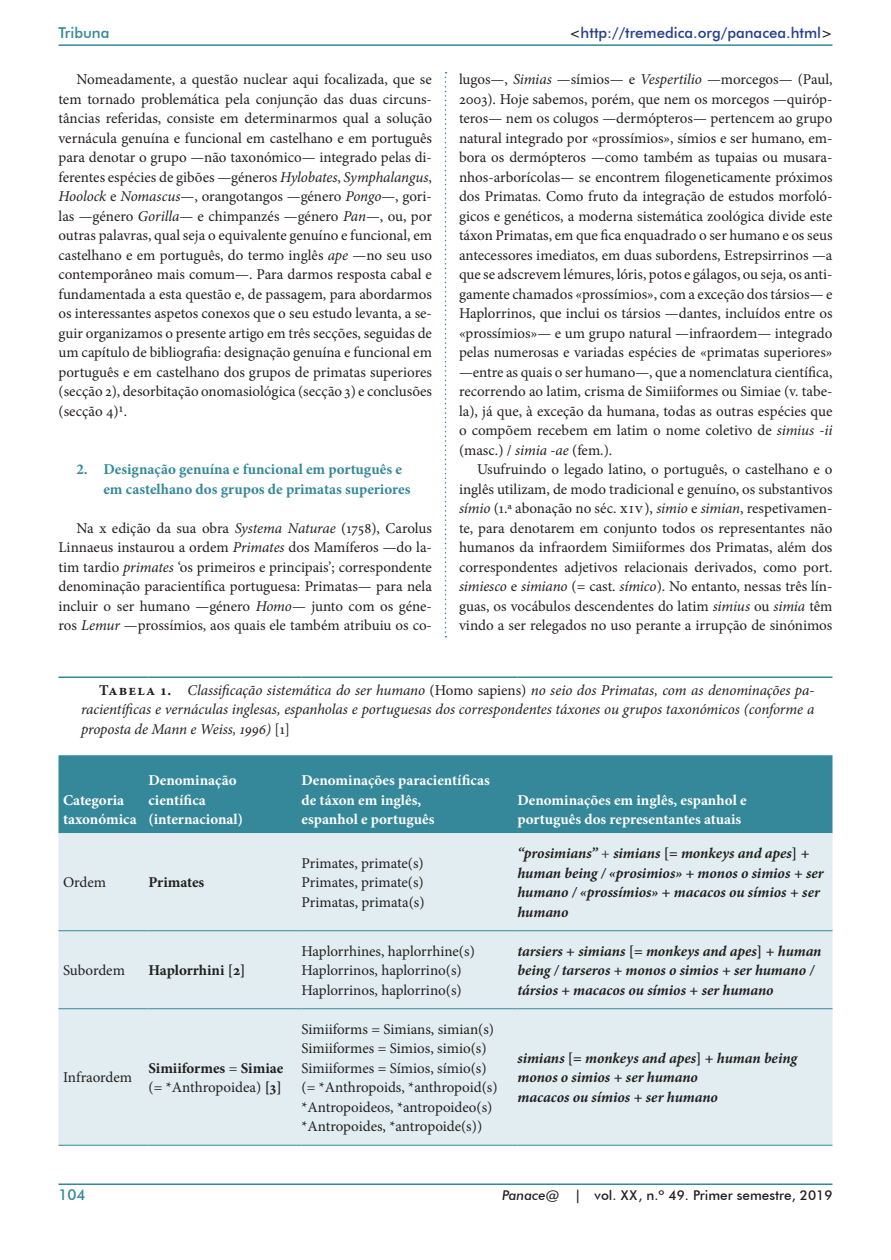
<style>
.page{position:relative;width:891px;height:1260px;background:#fff}
.page>*{position:absolute;margin:0;border:0;box-sizing:border-box;transform-origin:0 0}
.Cuerpo_portugués{font:15px/19.5px "Minion Pro";color:#231f20;text-align:justify}
.Texto_normal_en_redo{font:15px/19.5px "Minion Pro";letter-spacing:-.005em;color:#231f20}
.Texto_normal_en_redo-2{font:italic 700 15px/19.5px "Minion Pro";letter-spacing:-.005em;color:#231f20}
.t1{font:italic 15px/19.5px "Minion Pro";letter-spacing:-.01em;color:#231f20;text-align:justify}
.Título_02{font:700 15px/19.5px "Minion Pro";color:#fff}
.t2{font:700 15px/19.5px "Minion Pro";color:#348899}
.Texto_normal_en_redo-3{font:700 15px "Minion Pro";color:#231f20}
.t3{font:500 15px "Futura BT";color:#253f8e}
.t4{font:500 15px "Futura BT";color:#348899}
.t5{font:500 13.5px "Futura BT";color:#231f20}
.s1{font-size:13.5px;color:#231f20}
.s2{font-style:italic}
.s3{font-weight:700;font-style:normal}
.s4{font-style:normal}
.s5{font-weight:400}
.s6{font-weight:700}
.s7{font-weight:400;font-style:normal}
</style>
<div class="page">
<hr style="left:58px;top:1184px;width:774px;height:1px;background:#348899">
<hr style="left:58px;top:44px;width:774px;height:2px;background:#348899">
<div style="left:58px;top:755px;width:774px;height:78px;background:#348899"></div>
<div style="left:58px;top:833px;width:774px;height:312px;background:#e1edf0"></div>
<hr style="left:58px;top:930px;width:90px;height:1px;background:#348899">
<hr style="left:148px;top:930px;width:154px;height:1px;background:#348899">
<hr style="left:302px;top:930px;width:216px;height:1px;background:#348899">
<hr style="left:518px;top:930px;width:314px;height:1px;background:#348899">
<hr style="left:58px;top:1008px;width:90px;height:1px;background:#348899">
<hr style="left:148px;top:1008px;width:154px;height:1px;background:#348899">
<hr style="left:302px;top:1008px;width:216px;height:1px;background:#348899">
<hr style="left:518px;top:1008px;width:314px;height:1px;background:#348899">
<hr style="left:58px;top:1145px;width:90px;height:1px;background:#348899">
<hr style="left:148px;top:1145px;width:154px;height:1px;background:#348899">
<hr style="left:302px;top:1145px;width:216px;height:1px;background:#348899">
<hr style="left:518px;top:1145px;width:314px;height:1px;background:#348899">
<hr style="left:58px;top:676px;width:90px;height:2px;background:#348899">
<hr style="left:148px;top:676px;width:154px;height:2px;background:#348899">
<hr style="left:302px;top:676px;width:216px;height:2px;background:#348899">
<hr style="left:518px;top:676px;width:314px;height:2px;background:#348899">
<svg style="left:445px;top:72px;width:2px;height:566px"></svg>
<p class="t4" style="left:58px;top:24px;width:52px">Tribuna</p>
<p class="t3" style="left:569px;top:24px;width:265px"><span class="s1">&lt;</span>http://tremedica.org/panacea.html<span class="s1">&gt;</span></p>
<p class="Cuerpo_portugués" style="left:58px;top:70px;width:375px;text-indent:18px">Nomeadamente, a questão nuclear aqui focalizada, que se tem tornado problemática pela conjunção das duas circuns&shy;tâncias referidas, consiste em determinarmos qual a solução vernácula genuína e funcional em castelhano e em português para denotar o grupo —não taxonómico— integrado pelas di&shy;ferentes espécies de gibões —géneros <span class="s2">Hylobates</span>, <span class="s2">Symphalangus</span>, <span class="s2">Hoolock</span> e <span class="s2">Nomascus</span>—, orangotangos —género <span class="s2">Pongo</span>—, gori&shy;las —género <span class="s2">Gorilla</span>— e chimpanzés —género <span class="s2">Pan</span>—, ou, por outras palavras, qual seja o equivalente genuíno e funcional, em castelhano e em português, do termo inglês <span class="s2">ape</span> —no seu uso contemporâneo mais comum—. Para darmos resposta cabal e fundamentada a esta questão e, de passagem, para abordarmos os interessantes aspetos conexos que o seu estudo levanta, a se&shy;guir organizamos o presente artigo em três secções, seguidas de um capítulo de bibliografia: designação genuína e funcional em português e em castelhano dos grupos de primatas superiores (secção 2), desorbitação onomasiológica (secção 3) e conclusões (secção 4)1.</p>
<p class="Cuerpo_portugués" style="left:459px;top:70px;width:375px">lugos—, <span class="s2">Simias</span> —símios— e <span class="s2">Vespertilio</span> —morcegos— (Paul, 2003). Hoje sabemos, porém, que nem os morcegos —quiróp&shy;teros— nem os colugos —dermópteros— pertencem ao grupo natural integrado por «prossímios», símios e ser humano, em&shy;bora os dermópteros —como também as tupaias ou musara&shy;nhos-arborícolas— se encontrem filogeneticamente próximos dos Primatas. Como fruto da integração de estudos morfoló&shy;gicos e genéticos, a moderna sistemática zoológica divide este táxon Primatas, em que fica enquadrado o ser humano e os seus antecessores imediatos, em duas subordens, Estrepsirrinos —a que se adscrevem lémures, lóris, potos e gálagos, ou seja, os anti&shy;gamente chamados «prossímios», com a exceção dos társios— e Haplorrinos, que inclui os társios —dantes, incluídos entre os «prossímios»— e um grupo natural —infraordem— integrado pelas numerosas e variadas espécies de «primatas superiores» —entre as quais o ser humano—, que a nomenclatura científica, recorrendo ao latim, crisma de Simiiformes ou Simiae (v. tabe&shy;la), já que, à exceção da humana, todas as outras espécies que o compõem recebem em latim o nome coletivo de <span class="s2">simius -ii </span>(masc.) / <span class="s2">simia -ae</span> (fem.).</p>
<p class="Cuerpo_portugués" style="left:459px;top:460px;width:375px;text-indent:18px">Usufruindo o legado latino, o português, o castelhano e o inglês utilizam, de modo tradicional e genuíno, os substantivos <span class="s2">símio</span> (1.ª abonação no séc. xiv), <span class="s2">simio</span> e <span class="s2">simian</span>, respetivamen&shy;te, para denotarem em conjunto todos os representantes não humanos da infraordem Simiiformes dos Primatas, além dos correspondentes adjetivos relacionais derivados, como port. <span class="s2">simiesco</span> e <span class="s2">simiano</span> (= cast. <span class="s2">símico</span>). No entanto, nessas três lín&shy;guas, os vocábulos descendentes do latim <span class="s2">simius</span> ou <span class="s2">simia</span> têm vindo a ser relegados no uso perante a irrupção de sinónimos</p>
<p class="t2" style="left:104px;top:459px;width:308px;text-indent:-27px">2. Designação genuína e funcional em português e em castelhano dos grupos de primatas superiores</p>
<p class="Cuerpo_portugués" style="left:58px;top:518px;width:375px;text-indent:18px">Na x edição da sua obra <span class="s2">Systema Naturae</span> (1758), Carolus Linnaeus instaurou a ordem <span class="s2">Primates</span> dos Mamíferos —do la&shy;tim tardio <span class="s2">primates</span> ‘os primeiros e principais’; correspondente denominação paracientífica portuguesa: Primatas— para nela incluir o ser humano —género <span class="s2">Homo</span>— junto com os géne&shy;ros <span class="s2">Lemur</span> —prossímios, aos quais ele também atribuiu os co-</p>
<p class="t1" style="left:81px;top:680px;width:735px;text-indent:18px"><span class="s3">Tabela 1.</span> Classificação sistemática do ser humano <span class="s4">(Homo sapiens)</span> no seio dos Primatas, com as denominações pa&shy;racientíficas e vernáculas inglesas, espanholas e portuguesas dos correspondentes táxones ou grupos taxonómicos (conforme a proposta de Mann e Weiss, 1996) <span class="s4">[1]</span></p>
<p class="Título_02" style="left:63px;top:790px;width:75px">Categoria taxonómica</p>
<p class="Título_02" style="left:148px;top:771px;width:96px">Denominação científica (internacional)</p>
<p class="Título_02" style="left:302px;top:771px;width:190px">Denominações paracientíficas de táxon em inglês,<br>espanhol e português</p>
<p class="Texto_normal_en_redo" style="left:63px;top:873px;width:45px">Ordem</p>
<p class="Texto_normal_en_redo-3" style="left:148px;top:872px;width:57px">Primates</p>
<p class="Texto_normal_en_redo" style="left:63px;top:961px;width:63px">Subordem</p>
<p class="Texto_normal_en_redo-3" style="left:148px;top:960px;width:98px">Haplorrhini [2]</p>
<p class="Texto_normal_en_redo" style="left:63px;top:1068px;width:71px">Infraordem</p>
<p class="Texto_normal_en_redo-3" style="left:148px;top:1057px;width:136px">Simiiformes <span class="s5">=</span> Simiae</p>
<p class="Texto_normal_en_redo" style="left:148px;top:1078px;width:135px">(= *Anthropoidea) <span class="s6">[3]</span></p>
<p class="Texto_normal_en_redo" style="left:302px;top:853px;width:124px">Primates, primate(s)</p>
<p class="Texto_normal_en_redo" style="left:302px;top:873px;width:124px">Primates, primate(s)</p>
<p class="Texto_normal_en_redo" style="left:302px;top:892px;width:125px">Primatas, primata(s)</p>
<p class="Texto_normal_en_redo" style="left:302px;top:941px;width:175px">Haplorrhines, haplorrhine(s)</p>
<p class="Texto_normal_en_redo" style="left:302px;top:961px;width:162px">Haplorrinos, haplorrino(s)<br>Haplorrinos, haplorrino(s)</p>
<p class="Texto_normal_en_redo" style="left:302px;top:1019px;width:194px">Simiiforms = Simians, simian(s)</p>
<p class="Texto_normal_en_redo" style="left:302px;top:1039px;width:187px">Simiiformes = Simios, simio(s)</p>
<p class="Texto_normal_en_redo" style="left:302px;top:1058px;width:187px">Simiiformes = Símios, símio(s)</p>
<p class="Texto_normal_en_redo" style="left:302px;top:1078px;width:198px">(= *Anthropoids, *anthropoid(s)</p>
<p class="Texto_normal_en_redo" style="left:302px;top:1097px;width:192px">*Antropoideos, *antropoideo(s)</p>
<p class="Texto_normal_en_redo" style="left:302px;top:1117px;width:182px">*Antropoides, *antropoide(s))</p>
<p class="Título_02" style="left:518px;top:790px;width:231px">Denominações em inglês, espanhol e português dos representantes atuais</p>
<p class="Texto_normal_en_redo-2" style="left:518px;top:843px;width:308px">“prosimians” <span class="s7">+</span> simians <span class="s4">[=</span> monkeys and apes<span class="s4">]</span> + human being / «prosimios» <span class="s4">+</span> monos o simios + ser humano / «prossímios» <span class="s4">+</span> macacos ou símios + ser humano</p>
<p class="Texto_normal_en_redo-2" style="left:518px;top:941px;width:306px">tarsiers <span class="s4">+</span> simians <span class="s4">[=</span> monkeys and apes<span class="s4">]</span> + human being / tarseros <span class="s4">+</span> monos o simios + ser humano / társios <span class="s4">+</span> macacos ou símios + ser humano</p>
<p class="Texto_normal_en_redo-2" style="left:518px;top:1048px;width:281px">simians <span class="s4">[=</span> monkeys and apes<span class="s4">]</span> + human being</p>
<p class="Texto_normal_en_redo-2" style="left:518px;top:1068px;width:182px">monos o simios + ser humano</p>
<p class="Texto_normal_en_redo-2" style="left:518px;top:1087px;width:202px">macacos ou símios + ser humano</p>
<p class="t4" style="left:58px;top:1186px;width:29px">104</p>
<p class="t5" style="left:502px;top:1187px;width:332px"><span class="s2">Panace@</span> | vol. XX, n.º 49. Primer semestre, 2019</p>
</div>
